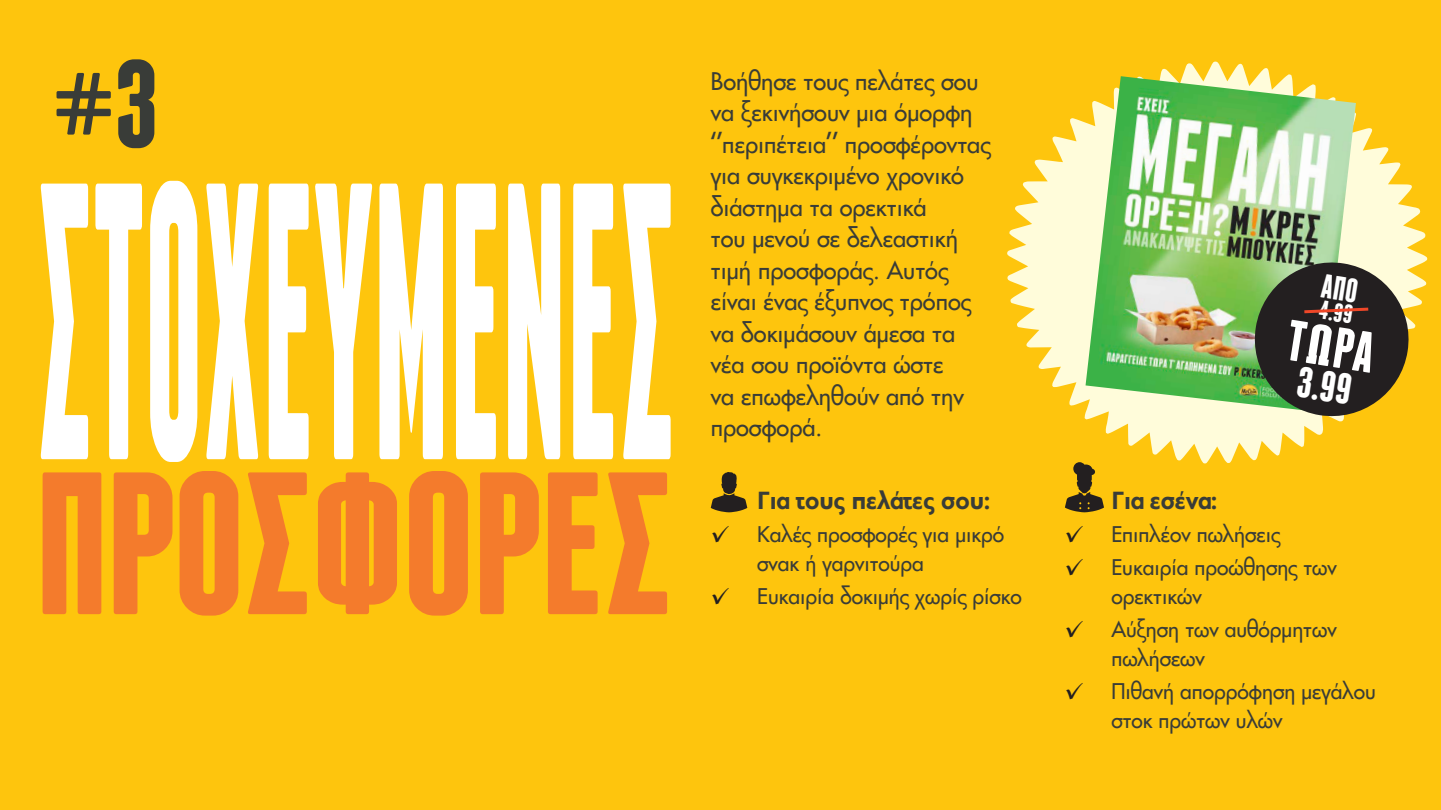
<style>
.page{position:relative;width:1441px;height:810px;background:#fff}
.page>*{position:absolute;margin:0;border:0;box-sizing:border-box;transform-origin:0 0}
.t1{font:393.75px "Franchise New";letter-spacing:-.01em;color:#fff;scale:.41 1}
.t2{font:202.5px "Franchise New";letter-spacing:-.02em;color:#f47b2c}
.t3{font:700 124.35px "Franchise";color:#393c38}
.t4{font:57.6px "Franchise New";color:#fff}
.t5{font:43.2px "Franchise New";color:#fff}
.t6{font:27px/31.5px "Brother 1816";color:#393c38}
.t7{font:26.25px "Franchise New";color:#fff}
.t8{font:24px/28.8px "Brother 1816";color:#393c38}
.t9{font:700 24px "Brother 1816";color:#393c38}
.s1{font-family:"PF Agora Slab Pro";color:#231f20}
</style>
<div class="page">
<div style="left:0;top:0;width:1440px;height:810px;background:#fec50d"></div>
<svg style="left:710px;top:472px;width:37px;height:40px"></svg>
<svg style="left:1065px;top:464px;width:38px;height:48px"></svg>
<svg style="left:1007px;top:61px;width:420px;height:403px"></svg>
<img style="left:1085px;top:76px;width:270px;height:336px">
<svg style="left:1248px;top:257px;width:165px;height:165px;background:#58583b"></svg>
<p class="t3" style="left:54px;top:46px;width:107px">#3</p>
<p class="t1" style="left:36px;top:125px;width:1562px">ΣΤΟΧΕΥΜΕΝΕΣ</p>
<p class="t2" style="left:36px;top:442px;width:639px">ΠΡΟΣΦΟΡΕΣ</p>
<p class="t6" style="left:710px;top:63px;width:281px">Βοήθησε τους πελάτες σου να ξεκινήσουν μια όμορφη ‘’περιπέτεια’’ προσφέροντας για συγκεκριμένο χρονικό διάστημα τα ορεκτικά<br>του μενού σε δελεαστική τιμή προσφοράς. Αυτός είναι ένας έξυπνος τρόπος να δοκιμάσουν άμεσα τα νέα σου προϊόντα ώστε<br>να επωφεληθούν από την προσφορά.</p>
<p class="t9" style="left:757px;top:482px;width:234px">Για τους πελάτες σου:</p>
<p class="t8" style="left:757px;top:518px;width:248px;text-indent:-46px"><span class="s1">✓</span> Καλές προσφορές για μικρό σνακ ή γαρνιτούρα</p>
<p class="t8" style="left:710px;top:580px;width:312px"><span class="s1">✓</span> Ευκαιρία δοκιμής χωρίς ρίσκο</p>
<p class="t7" style="left:1320px;top:296px;width:36px;rotate:9deg">4.99</p>
<p class="t4" style="left:1291px;top:311px;width:89px;rotate:9deg">ΤΩΡΑ</p>
<p class="t5" style="left:1300px;top:360px;width:57px;rotate:9deg">3.99</p>
<p class="t9" style="left:1111px;top:482px;width:107px">Για εσένα:</p>
<p class="t8" style="left:1064px;top:518px;width:217px"><span class="s1">✓</span> Επιπλέον πωλήσεις</p>
<p class="t8" style="left:1111px;top:551px;width:227px;text-indent:-46px"><span class="s1">✓</span> Ευκαιρία προώθησης των ορεκτικών</p>
<p class="t8" style="left:1111px;top:613px;width:227px;text-indent:-46px"><span class="s1">✓</span> Αύξηση των αυθόρμητων πωλήσεων</p>
<p class="t8" style="left:1111px;top:675px;width:266px;text-indent:-46px"><span class="s1">✓</span> Πιθανή απορρόφηση μεγάλου στοκ πρώτων υλών</p>
</div>
